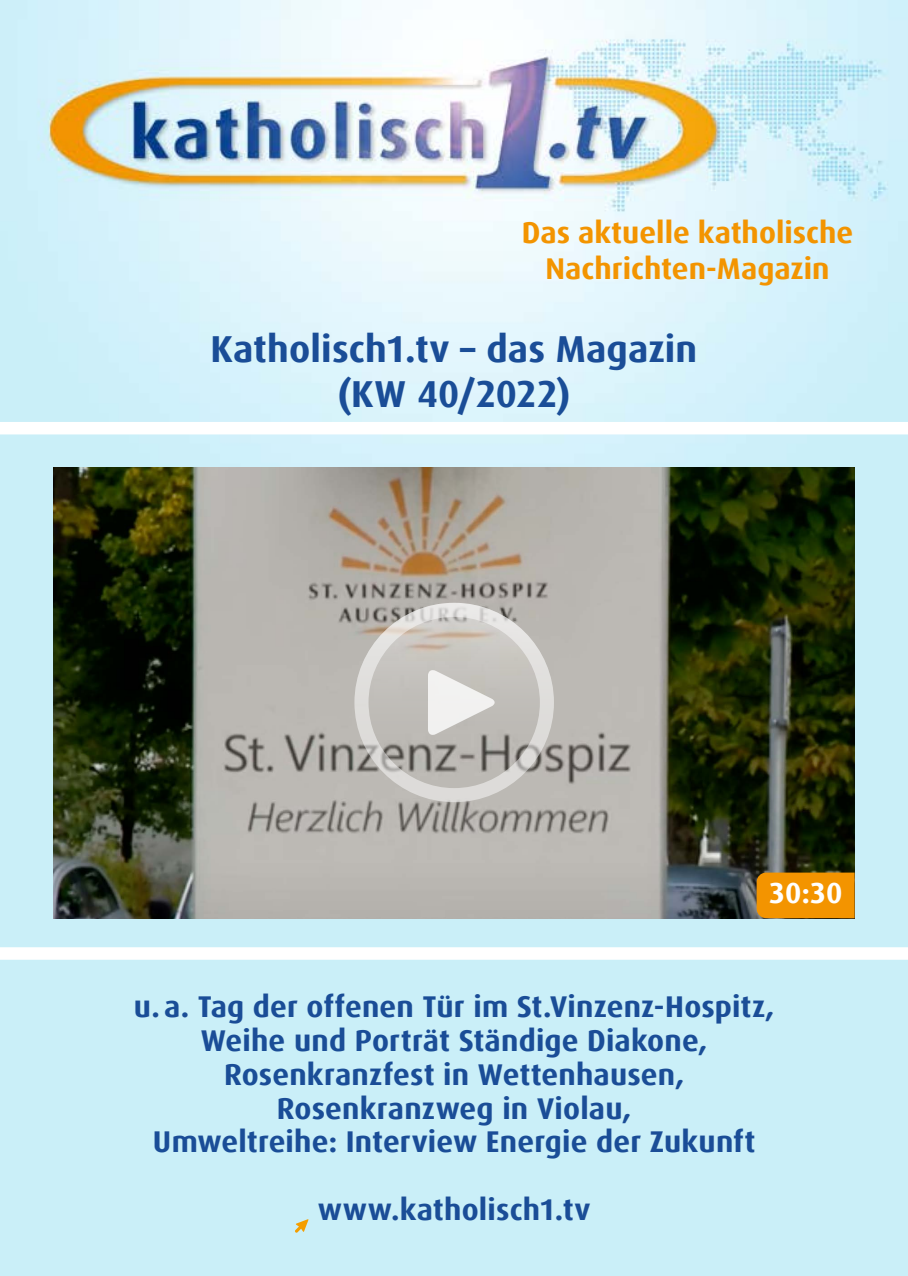
<style>
.page{position:relative;width:908px;height:1276px;background:#fff}
.page>*{position:absolute;margin:0;border:0;box-sizing:border-box;transform-origin:0 0}
.t1{font:700 37.5px/45px "Dax Offc Pro";letter-spacing:.005em;color:#1a4d97;text-align:center}
.t2{font:700 30px/33.8px "Dax Offc Pro";letter-spacing:.005em;color:#1a4d97;text-align:center}
.t3{font:700 30px/36px "Dax Offc Pro";color:#f39400;text-align:center}
.t4{font:700 29px "Dax Offc Pro";color:#fff}
</style>
<div class="page">
<img style="left:0;top:0;width:907px;height:1276px">
<div style="left:0;top:422px;width:907px;height:12px;background:#fff"></div>
<div style="left:0;top:947px;width:907px;height:12px;background:#fff"></div>
<svg style="left:294px;top:1218px;width:15px;height:15px"></svg>
<img style="left:54px;top:468px;width:800px;height:450px">
<div style="left:756px;top:872px;width:98px;height:46px;background:#f39400"></div>
<svg style="left:354px;top:603px;width:199px;height:199px;background:#c1bdb8"></svg>
<svg style="left:428px;top:669px;width:67px;height:67px"></svg>
<div style="left:354px;top:603px;width:199px;height:199px;border:14px solid #fff;border-radius:50%"></div>
<p class="t3" style="left:521px;top:214px;width:333px">Das aktuelle katholische<br>Nachrichten-Magazin</p>
<p class="t1" style="left:210px;top:327px;width:488px">Katholisch1.tv – das Magazin (KW 40/2022)</p>
<p class="t4" style="left:768px;top:874px;width:75px">30:30</p>
<p class="t2" style="left:134px;top:990px;width:641px">u. a. Tag der offenen Tür im St.Vinzenz-Hospitz, Weihe und Porträt Ständige Diakone, Rosenkranzfest in Wettenhausen, Rosenkranzweg in Violau,<br>Umweltreihe: Interview Energie der Zukunft</p>
<p class="t2" style="left:318px;top:1193px;width:274px">www.katholisch1.tv</p>
</div>
